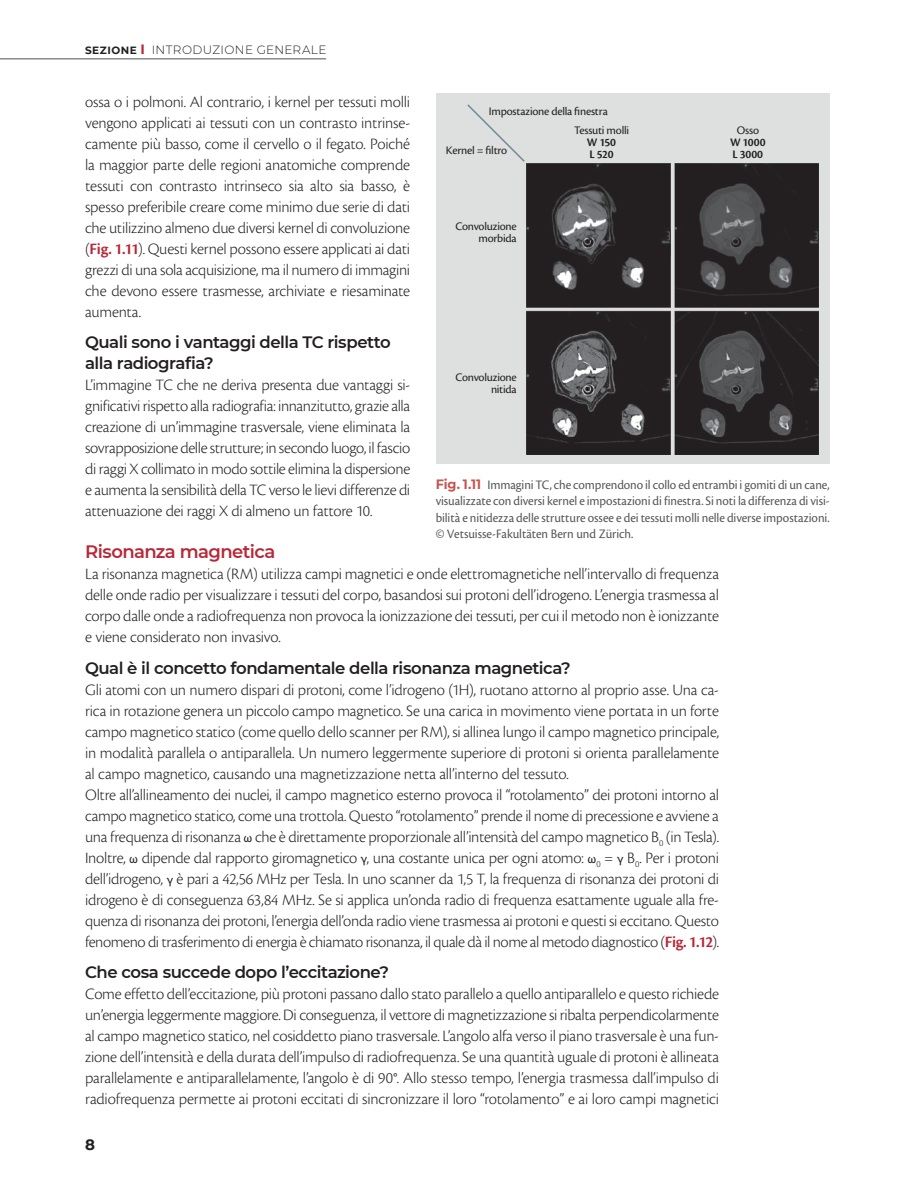
<style>
.page{position:relative;width:919px;height:1191px;background:#fff}
.page>*{position:absolute;margin:0;border:0;box-sizing:border-box;transform-origin:0 0}
.Title_2{font:600 18px "Montserrat";letter-spacing:-.035em;color:#b72837}
.Testo{font:300 16.5px/21px "Cronos Pro";letter-spacing:-.015em;color:#231f20;text-align:justify}
.Title_3{font:600 16.5px/21px "Montserrat";letter-spacing:-.03em;color:#231f20}
.t1{font:700 15px "Montserrat";color:#231f20}
.Dida{font:13.5px/16.5px "Cronos Pro";letter-spacing:-.005em;color:#57585a;text-align:justify;scale:.95 1}
.t2{font:12px/12px "Cronos Pro";letter-spacing:-.02em;color:#231f20;text-align:right}
.t3{font:300 12px "Montserrat";letter-spacing:.035em;color:#231f20}
.t4{font:600 12px/12px "Cronos Pro";letter-spacing:.005em;color:#231f20;text-align:center}
.s1{font-weight:700;font-size:10.5px}
.s2{font-weight:700;font-size:13.5px;color:#b72837}
.s3{font-weight:600;color:#b72837}
.s4{font-weight:600}
.s5{font-weight:400}
.s6{font-family:"Montserrat";font-weight:700;color:#c3564f}
</style>
<div class="page">
<hr style="left:0;top:58px;width:326px;height:1px;background:#636366">
<div style="left:435px;top:94px;width:394px;height:370px;background:#dde0df"></div>
<img style="left:526px;top:163px;width:292px;height:292px">
<svg style="left:467px;top:104px;width:58px;height:58px"></svg>
<p class="t3" style="left:85px;top:42px;width:243px"><span class="s1">SEZIONE</span> <span class="s2">I</span> INTRODUZIONE GENERALE</p>
<p class="Testo" style="left:85px;top:91px;width:326px">ossa o i polmoni. Al contrario, i kernel per tessuti molli vengono applicati ai tessuti con un contrasto intrinse&shy;camente più basso, come il cervello o il fegato. Poiché la maggior parte delle regioni anatomiche comprende tessuti con contrasto intrinseco sia alto sia basso, è spesso preferibile creare come minimo due serie di dati che utilizzino almeno due diversi kernel di convoluzione (<span class="s3">Fig. 1.11</span>). Questi kernel possono essere applicati ai dati grezzi di una sola acquisizione, ma il numero di immagini che devono essere trasmesse, archiviate e riesaminate aumenta.</p>
<p class="Title_3" style="left:85px;top:331px;width:307px">Quali sono i vantaggi della TC rispetto alla radiografia?</p>
<p class="Testo" style="left:85px;top:374px;width:326px">L’immagine TC che ne deriva presenta due vantaggi si&shy;gnificativi rispetto alla radiografia: innanzitutto, grazie alla creazione di un’immagine trasversale, viene eliminata la sovrapposizione delle strutture; in secondo luogo, il fascio di raggi X collimato in modo sottile elimina la dispersione e aumenta la sensibilità della TC verso le lievi differenze di attenuazione dei raggi X di almeno un fattore 10.</p>
<p class="Title_2" style="left:85px;top:539px;width:192px">Risonanza magnetica</p>
<p class="Testo" style="left:85px;top:563px;width:635px">La risonanza magnetica (RM) utilizza campi magnetici e onde elettromagnetiche nell’intervallo di frequenza delle onde radio per visualizzare i tessuti del corpo, basandosi sui protoni dell’idrogeno. L’energia trasmessa al corpo dalle onde a radiofrequenza non provoca la ionizzazione dei tessuti, per cui il metodo non è ionizzante e viene considerato non invasivo.</p>
<p class="Title_3" style="left:85px;top:656px;width:487px">Qual è il concetto fondamentale della risonanza magnetica?</p>
<p class="Testo" style="left:85px;top:679px;width:635px">Gli atomi con un numero dispari di protoni, come l’idrogeno (1H), ruotano attorno al proprio asse. Una ca&shy;rica in rotazione genera un piccolo campo magnetico. Se una carica in movimento viene portata in un forte campo magnetico statico (come quello dello scanner per RM), si allinea lungo il campo magnetico principale, in modalità parallela o antiparallela. Un numero leggermente superiore di protoni si orienta parallelamente al campo magnetico, causando una magnetizzazione netta all’interno del tessuto.</p>
<p class="Testo" style="left:85px;top:784px;width:635px">Oltre all’allineamento dei nuclei, il campo magnetico esterno provoca il “rotolamento” dei protoni intorno al campo magnetico statico, come una trottola. Questo “rotolamento” prende il nome di precessione e avviene a una frequenza di risonanza che è direttamente proporzionale all’intensità del campo magnetico B<sub>0</sub> (in Tesla).<br>Inoltre, dipende dal rapporto giromagnetico , una costante unica per ogni atomo: <sub>0</sub> = B<sub>0</sub>. Per i protoni dell’idrogeno, è pari a 42,56 MHz per Tesla. In uno scanner da 1,5 T, la frequenza di risonanza dei protoni di idrogeno è di conseguenza 63,84 MHz. Se si applica un’onda radio di frequenza esattamente uguale alla fre&shy;quenza di risonanza dei protoni, l’energia dell’onda radio viene trasmessa ai protoni e questi si eccitano. Questo fenomeno di trasferimento di energia è chiamato risonanza, il quale dà il nome al metodo diagnostico (<span class="s3">Fig. 1.12</span>).</p>
<p class="Title_3" style="left:85px;top:961px;width:305px">Che cosa succede dopo l’eccitazione?</p>
<p class="Testo" style="left:85px;top:983px;width:635px">Come effetto dell’eccitazione, più protoni passano dallo stato parallelo a quello antiparallelo e questo richiede un’energia leggermente maggiore. Di conseguenza, il vettore di magnetizzazione si ribalta perpendicolarmente al campo magnetico statico, nel cosiddetto piano trasversale. L’angolo alfa verso il piano trasversale è una fun&shy;zione dell’intensità e della durata dell’impulso di radiofrequenza. Se una quantità uguale di protoni è allineata parallelamente e antiparallelamente, l’angolo è di 90°. Allo stesso tempo, l’energia trasmessa dall’impulso di radiofrequenza permette ai protoni eccitati di sincronizzare il loro “rotolamento” e ai loro campi magnetici</p>
<p class="t2" style="left:489px;top:105px;width:120px">Impostazione della finestra</p>
<p class="t2" style="left:446px;top:145px;width:63px">Kernel = filtro</p>
<p class="t2" style="left:574px;top:124px;width:57px;text-align:center">Tessuti molli<br><span class="s4">W 150<br>L 520</span></p>
<p class="t4" style="left:730px;top:124px;width:37px"><span class="s5">Osso<br></span>W 1000<br>L 3000</p>
<p class="t2" style="left:455px;top:220px;width:63px">Convoluzione morbida</p>
<p class="t2" style="left:455px;top:371px;width:63px">Convoluzione nitida</p>
<p class="Dida" style="left:435px;top:476px;width:416px"><span class="s6">Fig. 1.11</span> Immagini TC, che comprendono il collo ed entrambi i gomiti di un cane, visualizzate con diversi kernel e impostazioni di finestra. Si noti la differenza di visi&shy;bilità e nitidezza delle strutture ossee e dei tessuti molli nelle diverse impostazioni. © Vetsuisse-Fakultäten Bern und Zürich.</p>
<p class="t1" style="left:85px;top:1134px;width:11px">8</p>
</div>
